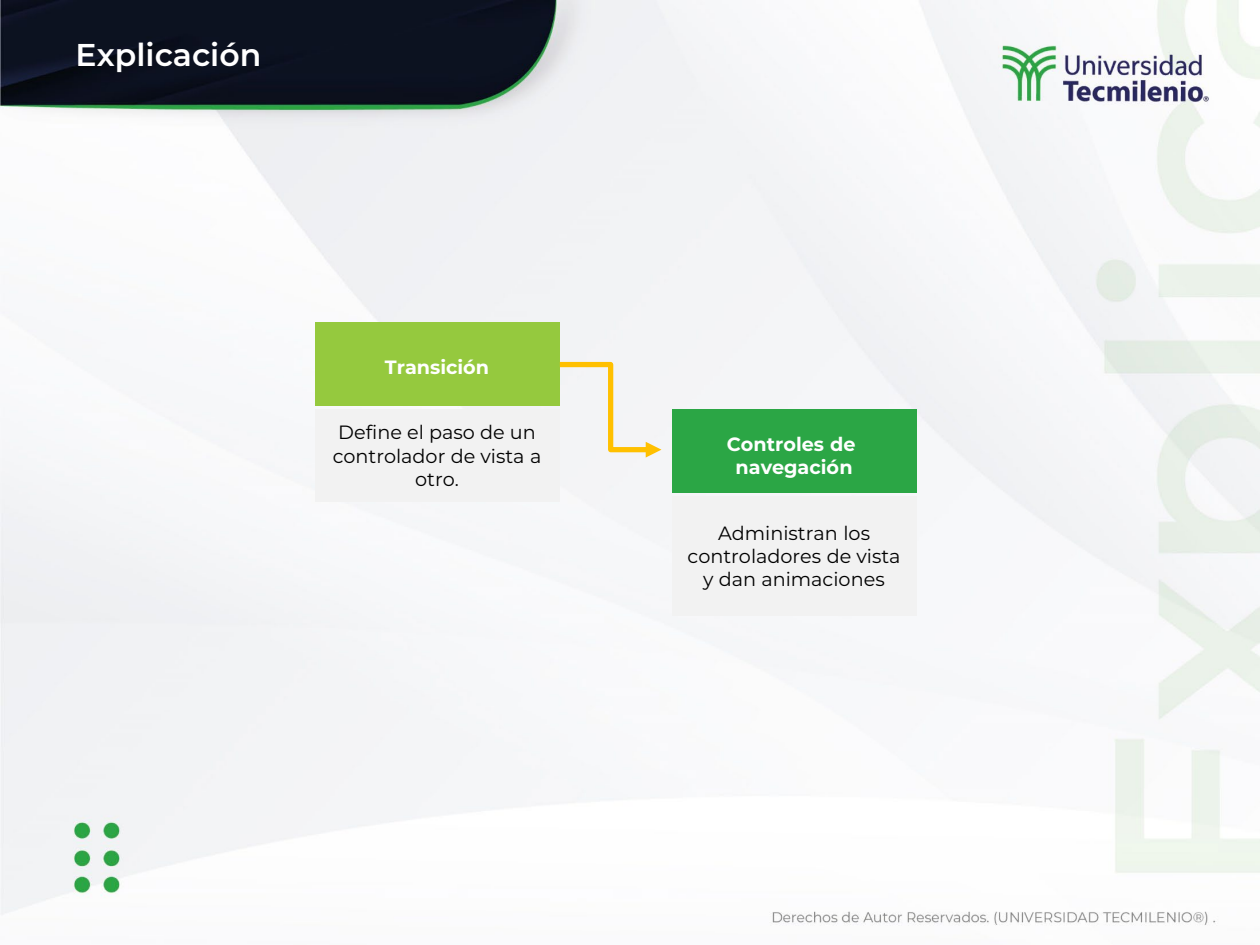
<style>
.page{position:relative;width:1260px;height:945px;background:#fff}
.page>*{position:absolute;margin:0;border:0;box-sizing:border-box;transform-origin:0 0}
.t1{font:600 31.5px "Montserrat";color:#fff}
.t2{font:19.25px/23.1px "Montserrat";color:#000;text-align:center}
.t3{font:700 19.25px "Montserrat";color:#fff}
</style>
<div class="page">
<img style="left:0;top:0;width:1260px;height:926px">
<div style="left:315px;top:322px;width:244px;height:84px;background:#95c93e"></div>
<div style="left:315px;top:410px;width:244px;height:92px;background:#f2f2f2"></div>
<div style="left:672px;top:410px;width:244px;height:83px;background:#2ba645"></div>
<div style="left:672px;top:497px;width:244px;height:119px;background:#f2f2f2"></div>
<svg style="left:555px;top:359px;width:106px;height:99px"></svg>
<p class="t1" style="left:76px;top:32px;width:187px">Explicación</p>
<p class="t3" style="left:385px;top:353px;width:106px">Transición</p>
<p class="t2" style="left:333px;top:420px;width:210px">Define el paso de un controlador de vista a otro.</p>
<p class="t3" style="left:727px;top:430px;width:130px">Controles de</p>
<p class="t3" style="left:736px;top:454px;width:119px">navegación</p>
<p class="t2" style="left:688px;top:521px;width:214px">Administran los controladores de vista y dan animaciones</p>
</div>
